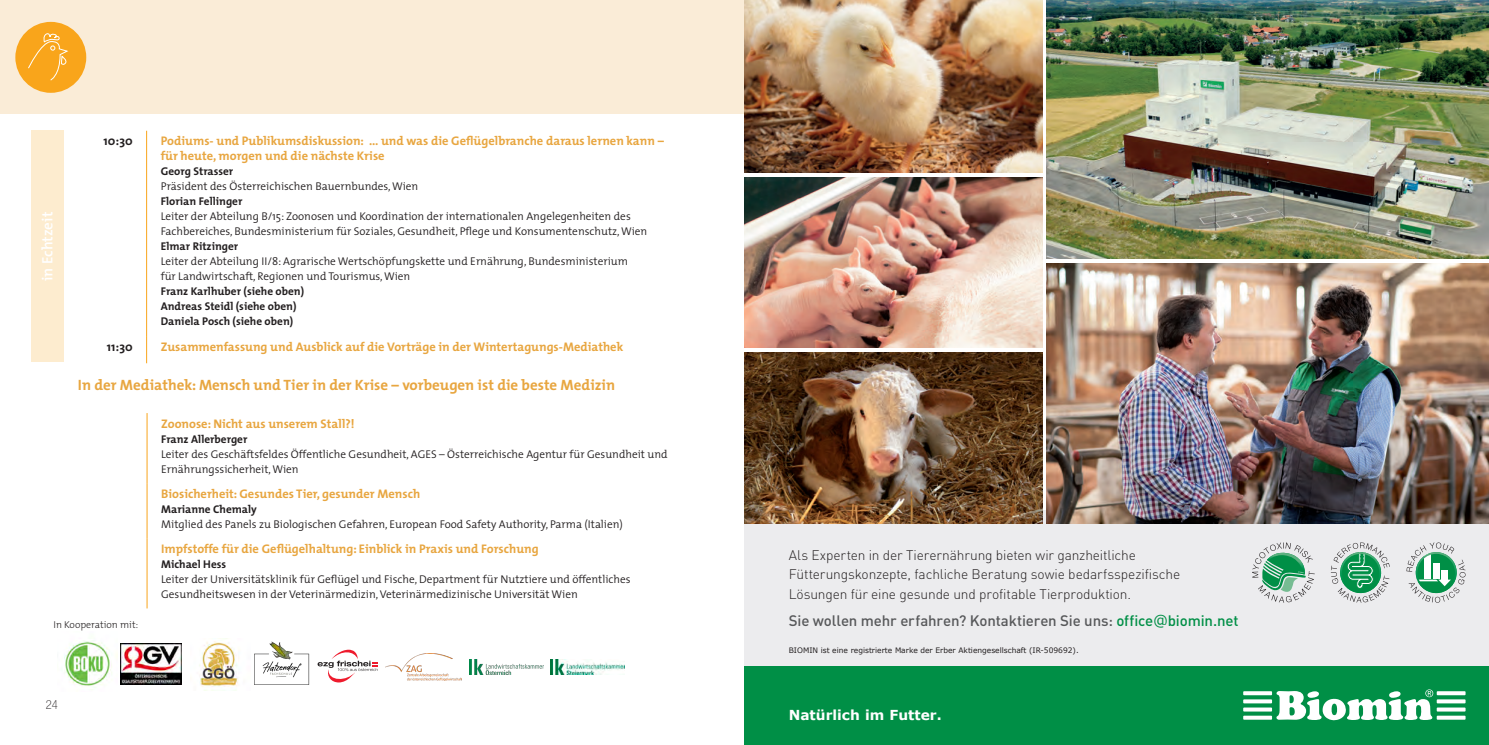
<style>
.page{position:relative;width:1489px;height:745px;background:#fff}
.page>*{position:absolute;margin:0;border:0;box-sizing:border-box;transform-origin:0 0}
.t1{font:700 15px "The Mix";color:#e8a640}
.t2{font:500 15px "DIN Pro";letter-spacing:-.01em;color:#57585a}
.t3{font:600 15px "The Mix";color:#fff}
.t4{font:700 14.62px "Verdana";color:#fff}
.t5{font:300 13.75px/18.8px "DIN Pro";letter-spacing:-.01em;color:#231f20}
.t6{font:700 13.75px "Verdana";color:#fff}
.t7{font:700 12.5px "The Mix";color:#e8a640}
.t8{font:700 12.5px "The Mix";color:#231f20}
.t9{font:100 condensed 12.5px "Helvetica Neue LT Std";color:#231f20}
.t10{font:300 11.25px/15px "The Mix";color:#231f20}
.t11{font:700 11.25px "The Mix";color:#231f20}
.t12{font:300 10px "The Mix";color:#231f20}
.t13{font:7.5px "Verdana";color:#231f20}
.s1{color:#008f46}
.s2{font-family:"Verdana";font-weight:400;color:#008f46}
</style>
<div class="page">
<div style="left:0;top:0;width:749px;height:113px;background:#faecd7"></div>
<hr style="left:147px;top:413px;width:1px;height:70px;background:#f9a51b">
<hr style="left:147px;top:483px;width:1px;height:55px;background:#f9a51b">
<hr style="left:147px;top:538px;width:1px;height:70px;background:#f9a51b">
<div style="left:15px;top:22px;width:71px;height:71px;background:#f9a51b;border-radius:50%"></div>
<svg style="left:28px;top:33px;width:41px;height:48px"></svg>
<div style="left:744px;top:510px;width:744px;height:234px;background:#ececee"></div>
<img style="left:744px;top:177px;width:298px;height:170px">
<img style="left:744px;top:0;width:298px;height:172px">
<img style="left:744px;top:352px;width:298px;height:171px">
<img style="left:1046px;top:0;width:442px;height:259px">
<img style="left:1046px;top:263px;width:442px;height:260px">
<div style="left:744px;top:666px;width:744px;height:78px;background:#008f46"></div>
<svg style="left:1276px;top:689px;width:156px;height:30px"></svg>
<svg style="left:1243px;top:690px;width:28px;height:4px"></svg>
<svg style="left:1243px;top:699px;width:28px;height:4px"></svg>
<svg style="left:1243px;top:707px;width:28px;height:4px"></svg>
<svg style="left:1243px;top:715px;width:28px;height:4px"></svg>
<svg style="left:1436px;top:690px;width:29px;height:4px"></svg>
<svg style="left:1436px;top:699px;width:29px;height:4px"></svg>
<svg style="left:1436px;top:707px;width:29px;height:4px"></svg>
<svg style="left:1436px;top:715px;width:29px;height:4px"></svg>
<svg style="left:1252px;top:542px;width:62px;height:60px"></svg>
<svg style="left:1330px;top:542px;width:59px;height:60px"></svg>
<svg style="left:1406px;top:542px;width:59px;height:60px"></svg>
<img style="left:64px;top:640px;width:53px;height:50px">
<img style="left:469px;top:659px;width:74px;height:15px">
<img style="left:121px;top:643px;width:60px;height:41px">
<svg style="left:317px;top:649px;width:61px;height:33px"></svg>
<img style="left:199px;top:638px;width:40px;height:49px">
<img style="left:254px;top:641px;width:56px;height:43px">
<img style="left:385px;top:653px;width:77px;height:26px">
<img style="left:550px;top:659px;width:75px;height:15px">
<hr style="left:146px;top:131px;width:1px;height:205px;background:#f9a51b">
<svg style="left:146px;top:336px;width:1px;height:27px"></svg>
<div style="left:31px;top:131px;width:32px;height:231px;background:#fdeccf"></div>
<h1 class="t3" style="left:35px;top:281px;width:70px;rotate:-90deg">in Echtzeit</h1>
<p class="t8" style="left:104px;top:133px;width:31px">10:30</p>
<p class="t7" style="left:161px;top:133px;width:504px">Podiums- und Publikumsdiskussion: … und was die Geflügelbranche daraus lernen kann –</p>
<p class="t7" style="left:161px;top:148px;width:225px">für heute, morgen und die nächste Krise</p>
<p class="t11" style="left:161px;top:164px;width:74px">Georg Strasser</p>
<p class="t10" style="left:161px;top:178px;width:259px">Präsident des Österreichischen Bauernbundes, Wien</p>
<p class="t11" style="left:161px;top:194px;width:83px">Florian Fellinger</p>
<p class="t10" style="left:161px;top:208px;width:488px">Leiter der Abteilung B/15: Zoonosen und Koordination der internationalen Angelegenheiten des<br>Fachbereiches, Bundesministerium für Soziales, Gesundheit, Pflege und Konsumentenschutz, Wien</p>
<p class="t11" style="left:161px;top:239px;width:79px">Elmar Ritzinger</p>
<p class="t10" style="left:161px;top:253px;width:468px">Leiter der Abteilung II/8: Agrarische Wertschöpfungskette und Ernährung, Bundesministerium</p>
<p class="t10" style="left:161px;top:268px;width:251px">für Landwirtschaft, Regionen und Tourismus, Wien</p>
<p class="t11" style="left:161px;top:284px;width:145px">Franz Karlhuber (siehe oben)</p>
<p class="t11" style="left:161px;top:299px;width:137px">Andreas Steidl (siehe oben)</p>
<p class="t11" style="left:161px;top:314px;width:134px">Daniela Posch (siehe oben)</p>
<p class="t8" style="left:107px;top:338px;width:27px">11:30</p>
<p class="t7" style="left:161px;top:338px;width:464px">Zusammenfassung und Ausblick auf die Vorträge in der Wintertagungs-Mediathek</p>
<p class="t1" style="left:78px;top:375px;width:538px">In der Mediathek: Mensch und Tier in der Krise – vorbeugen ist die beste Medizin</p>
<p class="t7" style="left:161px;top:415px;width:195px">Zoonose: Nicht aus unserem Stall?!</p>
<p class="t11" style="left:161px;top:431px;width:88px">Franz Allerberger</p>
<p class="t10" style="left:161px;top:445px;width:508px">Leiter des Geschäftsfeldes Öffentliche Gesundheit, AGES – Österreichische Agentur für Gesundheit und<br>Ernährungssicherheit, Wien</p>
<p class="t7" style="left:161px;top:485px;width:260px">Biosicherheit: Gesundes Tier, gesunder Mensch</p>
<p class="t11" style="left:161px;top:501px;width:97px">Marianne Chemaly</p>
<p class="t10" style="left:161px;top:515px;width:463px">Mitglied des Panels zu Biologischen Gefahren, European Food Safety Authority, Parma (Italien)</p>
<p class="t7" style="left:161px;top:540px;width:379px">Impfstoffe für die Geflügelhaltung: Einblick in Praxis und Forschung</p>
<p class="t11" style="left:161px;top:556px;width:66px">Michael Hess</p>
<p class="t10" style="left:161px;top:570px;width:471px">Leiter der Universitätsklinik für Geflügel und Fische, Department für Nutztiere und öffentliches</p>
<p class="t10" style="left:161px;top:585px;width:418px">Gesundheitswesen in der Veterinärmedizin, Veterinärmedizinische Universität Wien</p>
<p class="t12" style="left:53px;top:616px;width:86px">In Kooperation mit:</p>
<p class="t9" style="left:46px;top:697px;width:14px">24</p>
<p class="t5" style="left:788px;top:544px;width:393px">Als Experten in der Tierernährung bieten wir ganzheitliche<br>Fütterungskonzepte, fachliche Beratung sowie bedarfsspezifische</p>
<p class="t5" style="left:788px;top:583px;width:344px">Lösungen für eine gesunde und profitable Tierproduktion.</p>
<p class="t2" style="left:788px;top:608px;width:451px">Sie wollen mehr erfahren? Kontaktieren Sie uns: <span class="s1">office</span><span class="s2">@</span><span class="s1">biomin.net</span></p>
<p class="t13" style="left:788px;top:645px;width:291px">BIOMIN ist eine registrierte Marke der Erber Aktiengesellschaft (IR-509692).</p>
<p class="t4" style="left:789px;top:703px;width:132px">Naturally ahead</p>
<p class="t6" style="left:788px;top:706px;width:154px">Natürlich im Futter.</p>
</div>
